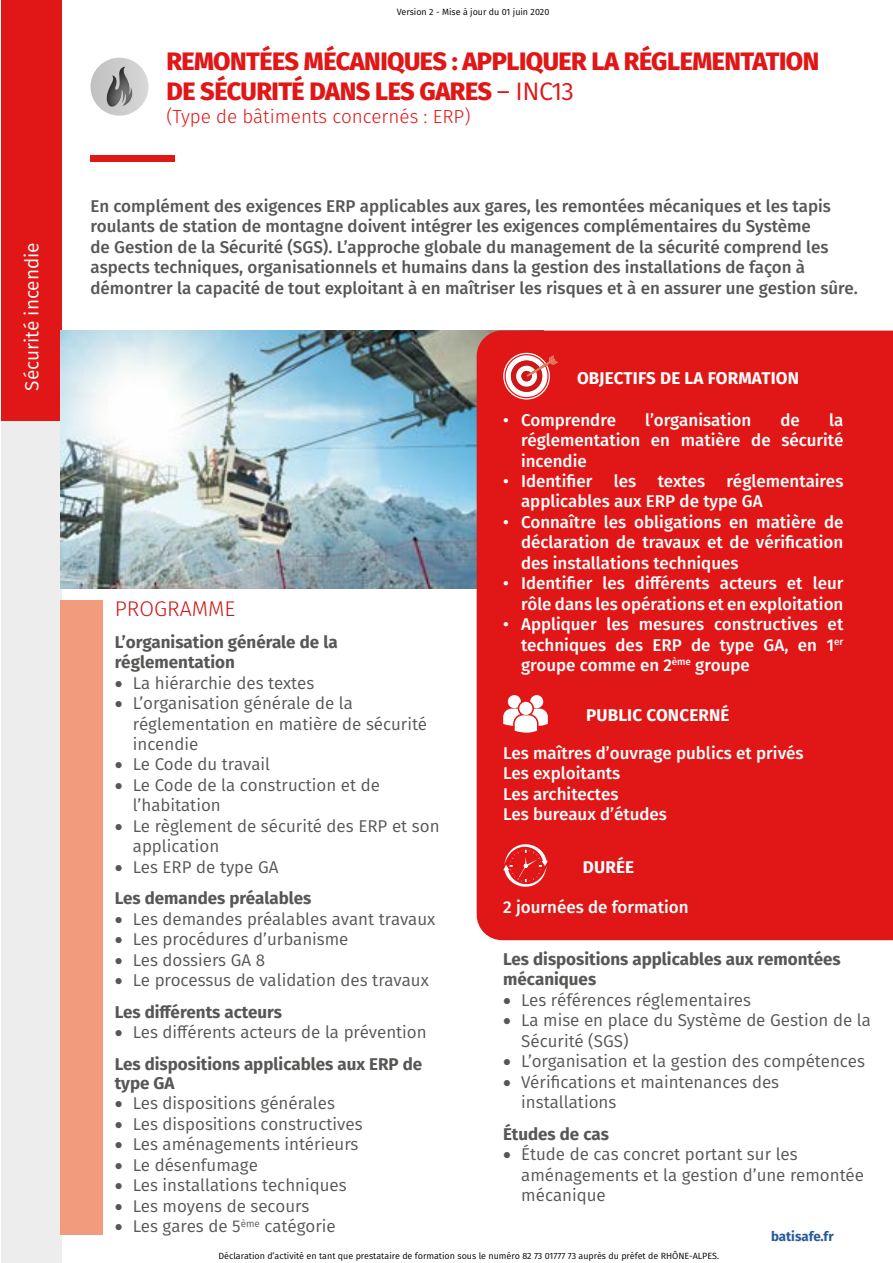
<style>
.page{position:relative;width:893px;height:1263px;background:#fff}
.page>*{position:absolute;margin:0;border:0;box-sizing:border-box;transform-origin:0 0}
.t1{font:800 25.2px/30.3px "Fira Sans";letter-spacing:-.02em;color:#e11617}
.t2{font:300 21.3px "Fira Sans";color:#cd1719}
.t3{font:19.05px "Fira Sans";color:#fff}
.t4{font:300 18.9px "Fira Sans";color:#e11617}
.t5{font:17.1px/20.4px "Fira Sans";color:#575756}
.t6{font:500 17.1px/20.4px "Fira Sans";color:#fff;text-align:justify}
.t7{font:500 17.1px/20.4px "Fira Sans";color:#575756}
.t8{font:700 17.1px/20.4px "Fira Sans";color:#575756}
.t9{font:700 17.1px "Fira Sans";letter-spacing:.01em;color:#fff}
.t10{font:700 13.35px "Fira Sans";color:#275b9b}
.t11{font:9px "Fira Sans";color:#000}
.s1{font-weight:400}
.s2{font-weight:700}
</style>
<div class="page">
<div style="left:1px;top:0;width:61px;height:1263px;background:#ededed"></div>
<div style="left:1px;top:0;width:61px;height:421px;background:#e11617"></div>
<img style="left:60px;top:331px;width:417px;height:257px">
<div style="left:90px;top:156px;width:85px;height:6px;background:#e11617"></div>
<div style="left:60px;top:600px;width:43px;height:635px;background:#f29b7d"></div>
<div style="left:477px;top:331px;width:416px;height:609px;background:#e11617"></div>
<svg style="left:503px;top:837px;width:45px;height:57px;background:#e53738"></svg>
<svg style="left:503px;top:695px;width:45px;height:38px"></svg>
<svg style="left:503px;top:353px;width:55px;height:47px"></svg>
<svg style="left:90px;top:58px;width:59px;height:58px"></svg>
<div style="left:86px;top:53px;width:64px;height:57px;background:#000;opacity:.75"></div>
<p class="t3" style="left:18px;top:391px;width:150px;rotate:-90deg">Sécurité incendie</p>
<p class="t11" style="left:397px;top:5px;width:154px">Version 2 - Mise à jour du 01 juin 2020</p>
<h1 class="t1" style="left:166px;top:44px;width:654px">REMONTÉES MÉCANIQUES : APPLIQUER LA RÉGLEMENTATION<br>DE SÉCURITÉ DANS LES GARES <span class="s1">– INC13</span></h1>
<p class="t4" style="left:166px;top:102px;width:306px">(Type de bâtiments concernés : ERP)</p>
<p class="t7" style="left:90px;top:195px;width:769px">En complément des exigences ERP applicables aux gares, les remontées mécaniques et les tapis roulants de station de montagne doivent intégrer les exigences complémentaires du Système<br>de Gestion de la Sécurité (SGS). L’approche globale du management de la sécurité comprend les aspects techniques, organisationnels et humains dans la gestion des installations de façon à démontrer la capacité de tout exploitant à en maîtriser les risques et à en assurer une gestion sûre.</p>
<p class="t2" style="left:115px;top:593px;width:122px">PROGRAMME</p>
<p class="t8" style="left:115px;top:630px;width:224px">L’organisation générale de la réglementation</p>
<p class="t5" style="left:115px;top:672px;width:201px">• La hié rarchie des textes</p>
<p class="t5" style="left:133px;top:692px;width:290px;text-indent:-18px">• L’organisation gé né rale de la réglementation en matiè re de sécurité incendie</p>
<p class="t5" style="left:115px;top:754px;width:157px">• Le Code du travail</p>
<p class="t5" style="left:133px;top:774px;width:249px;text-indent:-18px">• Le Code de la construction et de l’habitation</p>
<p class="t5" style="left:133px;top:815px;width:308px;text-indent:-18px">• Le règlement de sécurité des ERP et son application</p>
<p class="t8" style="left:115px;top:850px;width:198px;line-height:31.5px">• <span class="s1">Les ERP de type GA<br></span>Les demandes préalables</p>
<p class="t5" style="left:115px;top:908px;width:322px">• Les demandes préalables avant travaux</p>
<p class="t5" style="left:115px;top:929px;width:235px">• Les procédures d’urbanisme</p>
<p class="t5" style="left:115px;top:949px;width:152px">• Les dossiers GA 8</p>
<p class="t5" style="left:115px;top:964px;width:316px;line-height:31.5px">• Le processus de validation des travaux<br><span class="s2">Les différents acteurs</span></p>
<p class="t5" style="left:115px;top:1016px;width:313px;line-height:31.5px">• Les différents acteurs de la prévention<br><span class="s2">Les dispositions applicables aux ERP de</span></p>
<p class="t8" style="left:115px;top:1071px;width:61px">type GA</p>
<p class="t5" style="left:115px;top:1093px;width:222px">• Les dispositions gé né rales</p>
<p class="t5" style="left:115px;top:1113px;width:249px">• Les dispositions constructives</p>
<p class="t5" style="left:115px;top:1134px;width:245px">• Les aménagements intérieurs</p>
<p class="t5" style="left:115px;top:1154px;width:145px">• Le désenfumage</p>
<p class="t5" style="left:115px;top:1174px;width:233px">• Les installations techniques</p>
<p class="t5" style="left:115px;top:1195px;width:196px">• Les moyens de secours</p>
<p class="t5" style="left:115px;top:1215px;width:222px">• Les gares de 5<sup>è</sup> <sup>me</sup> catégorie</p>
<p class="t9" style="left:577px;top:363px;width:224px">OBJECTIFS DE LA FORMATION</p>
<p class="t6" style="left:503px;top:409px;width:114px">• Comprendre</p>
<p class="t6" style="left:645px;top:409px;width:108px">l’organisation</p>
<p class="t6" style="left:780px;top:409px;width:21px">de</p>
<p class="t6" style="left:521px;top:409px;width:324px;text-indent:308px">la réglementation en matière de sécurité incendie</p>
<p class="t6" style="left:503px;top:470px;width:91px">• Identifier</p>
<p class="t6" style="left:614px;top:470px;width:24px">les</p>
<p class="t6" style="left:658px;top:470px;width:49px">textes</p>
<p class="t6" style="left:521px;top:470px;width:324px;text-indent:206px">réglementaires applicables aux ERP de type GA</p>
<p class="t6" style="left:521px;top:511px;width:324px;text-indent:-18px">• Connaître les obligations en matière de déclaration de travaux et de vérification des installations techniques</p>
<p class="t6" style="left:503px;top:572px;width:342px;text-align:right">• Identifier les différents acteurs et leur rôle dans les opérations et en exploitation</p>
<p class="t6" style="left:521px;top:613px;width:324px;text-indent:-18px">• Appliquer les mesures constructives et techniques des ERP de type GA, en 1<sup>er </sup>groupe comme en 2<sup>ème</sup> groupe</p>
<p class="t9" style="left:586px;top:701px;width:145px">PUBLIC CONCERNÉ</p>
<p class="t6" style="left:503px;top:742px;width:302px;text-align:left">Les maîtres d’ouvrage publics et privés<br>Les exploitants<br>Les architectes<br>Les bureaux d’études</p>
<p class="t9" style="left:583px;top:853px;width:53px">DURÉE</p>
<p class="t6" style="left:503px;top:896px;width:187px">2 journées de formation</p>
<p class="t8" style="left:503px;top:948px;width:339px">Les dispositions applicables aux remontées mécaniques</p>
<p class="t5" style="left:503px;top:989px;width:249px">• Les réfé rences réglementaires</p>
<p class="t5" style="left:521px;top:1010px;width:351px;text-indent:-18px">• La mise en place du Systè me de Gestion de la<br>Sécurité (SGS)</p>
<p class="t5" style="left:503px;top:1051px;width:363px">• L’organisation et la gestion des compétences</p>
<p class="t5" style="left:521px;top:1071px;width:259px;text-indent:-18px">• Vérifications et maintenances des installations</p>
<p class="t8" style="left:503px;top:1122px;width:107px">Études de cas</p>
<p class="t5" style="left:521px;top:1144px;width:344px;text-indent:-18px">• Étude de cas concret portant sur les aménagements et la gestion d’une remontée mécanique</p>
<p class="t10" style="left:771px;top:1225px;width:64px">batisafe.fr</p>
<p class="t11" style="left:218px;top:1249px;width:502px">Déclaration d’activité en tant que prestataire de formation sous le numéro 82 73 01777 73 auprès du préfet de RHÔNE-ALPES.</p>
</div>
